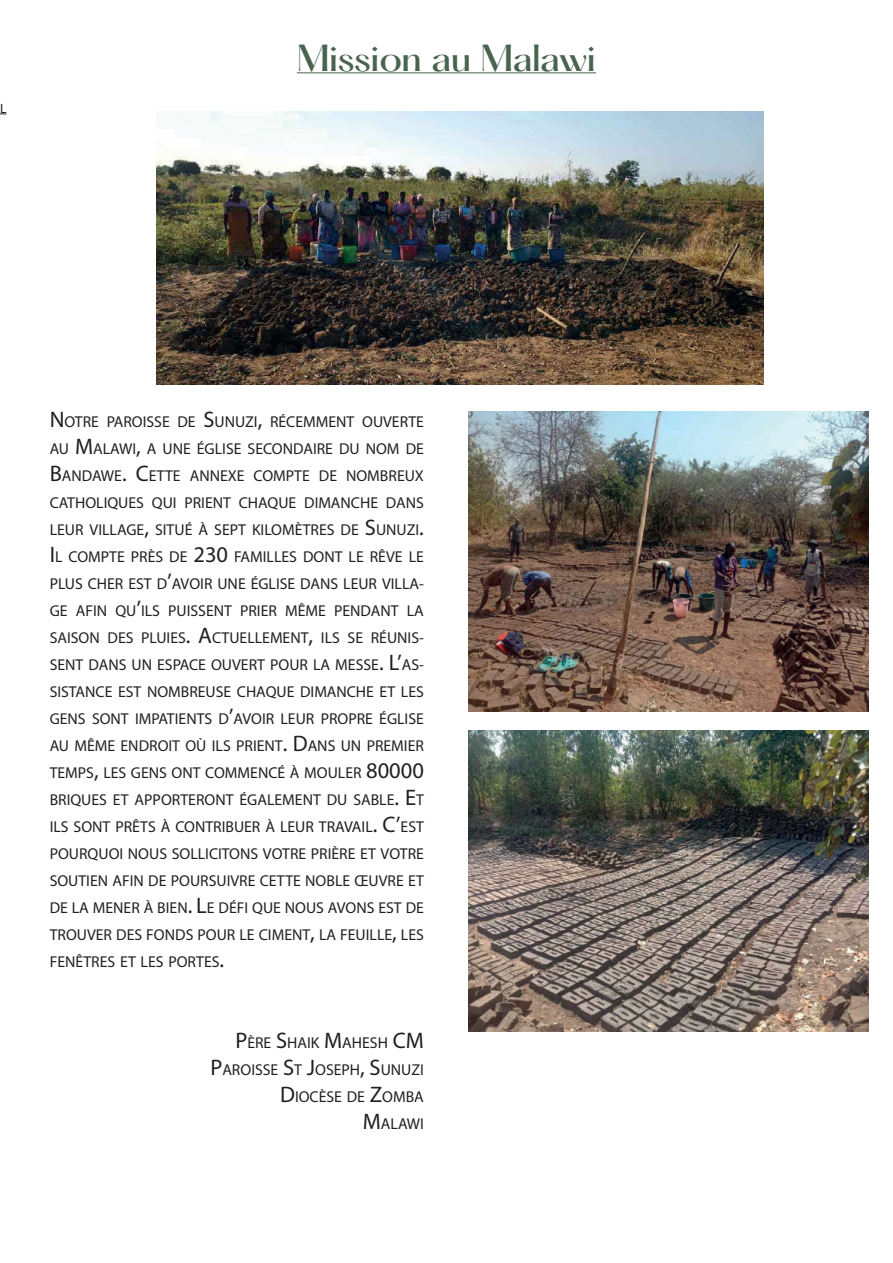
<style>
.page{position:relative;width:893px;height:1263px;background:#fff}
.page>*{position:absolute;margin:0;border:0;box-sizing:border-box;transform-origin:0 0}
.t1{font:500 33px "Hatton";letter-spacing:-.02em;color:#48644f}
.t2{font:15.75px/27px "Myriad Pro";color:#231f20;text-align:justify}
.t3{font:13.5px "Myriad Pro";color:#231f20}
.s1{font-size:22.5px}
</style>
<div class="page">
<hr style="left:297px;top:73px;width:299px;height:1px;background:#48644f">
<img style="left:157px;top:111px;width:606px;height:273px">
<img style="left:468px;top:411px;width:401px;height:301px">
<img style="left:468px;top:731px;width:401px;height:300px">
<p class="t3" style="left:0;top:100px;width:8px">L</p>
<h1 class="t1" style="left:297px;top:40px;width:301px">Mission au Malawi</h1>
<p class="t2" style="left:50px;top:408px;width:376px"><span class="s1">N</span>OTRE PAROISSE DE <span class="s1">S</span>UNUZI<span class="s1">,</span> RÉCEMMENT OUVERTE AU <span class="s1">M</span>ALAWI<span class="s1">,</span> A UNE ÉGLISE SECONDAIRE DU NOM DE <span class="s1">B</span>ANDAWE<span class="s1">. C</span>ETTE ANNEXE COMPTE DE NOMBREUX CATHOLIQUES QUI PRIENT CHAQUE DIMANCHE DANS LEUR VILLAGE<span class="s1">,</span> SITUÉ À SEPT KILOMÈTRES DE <span class="s1">S</span>UNUZI<span class="s1">.<br>I</span>L COMPTE PRÈS DE <span class="s1">230</span> FAMILLES DONT LE RÊVE LE PLUS CHER EST D<span class="s1">’</span>AVOIR UNE ÉGLISE DANS LEUR VILLA-GE AFIN QU<span class="s1">’</span>ILS PUISSENT PRIER MÊME PENDANT LA SAISON DES PLUIES<span class="s1">. A</span>CTUELLEMENT<span class="s1">,</span> ILS SE RÉUNIS-SENT DANS UN ESPACE OUVERT POUR LA MESSE<span class="s1">. L’</span>AS-SISTANCE EST NOMBREUSE CHAQUE DIMANCHE ET LES GENS SONT IMPATIENTS D<span class="s1">’</span>AVOIR LEUR PROPRE ÉGLISE AU MÊME ENDROIT OÙ ILS PRIENT<span class="s1">. D</span>ANS UN PREMIER TEMPS<span class="s1">,</span> LES GENS ONT COMMENCÉ À MOULER <span class="s1">80000<br></span>BRIQUES ET APPORTERONT ÉGALEMENT DU SABLE<span class="s1">. E</span>T ILS SONT PRÊTS À CONTRIBUER À LEUR TRAVAIL<span class="s1">. C’</span>EST POURQUOI NOUS SOLLICITONS VOTRE PRIÈRE ET VOTRE SOUTIEN AFIN DE POURSUIVRE CETTE NOBLE ŒUVRE ET DE LA MENER À BIEN<span class="s1">. L</span>E DÉFI QUE NOUS AVONS EST DE TROUVER DES FONDS POUR LE CIMENT<span class="s1">,</span> LA FEUILLE<span class="s1">,</span> LES FENÊTRES ET LES PORTES<span class="s1">.</span></p>
<p class="t2" style="left:210px;top:1029px;width:215px;text-align:right"><span class="s1">P</span>ÈRE <span class="s1">S</span>HAIK <span class="s1">M</span>AHESH <span class="s1">CM<br>P</span>AROISSE <span class="s1">S</span>T <span class="s1">J</span>OSEPH<span class="s1">, S</span>UNUZI<br><span class="s1">D</span>IOCÈSE DE <span class="s1">Z</span>OMBA<br><span class="s1">M</span>ALAWI</p>
</div>
